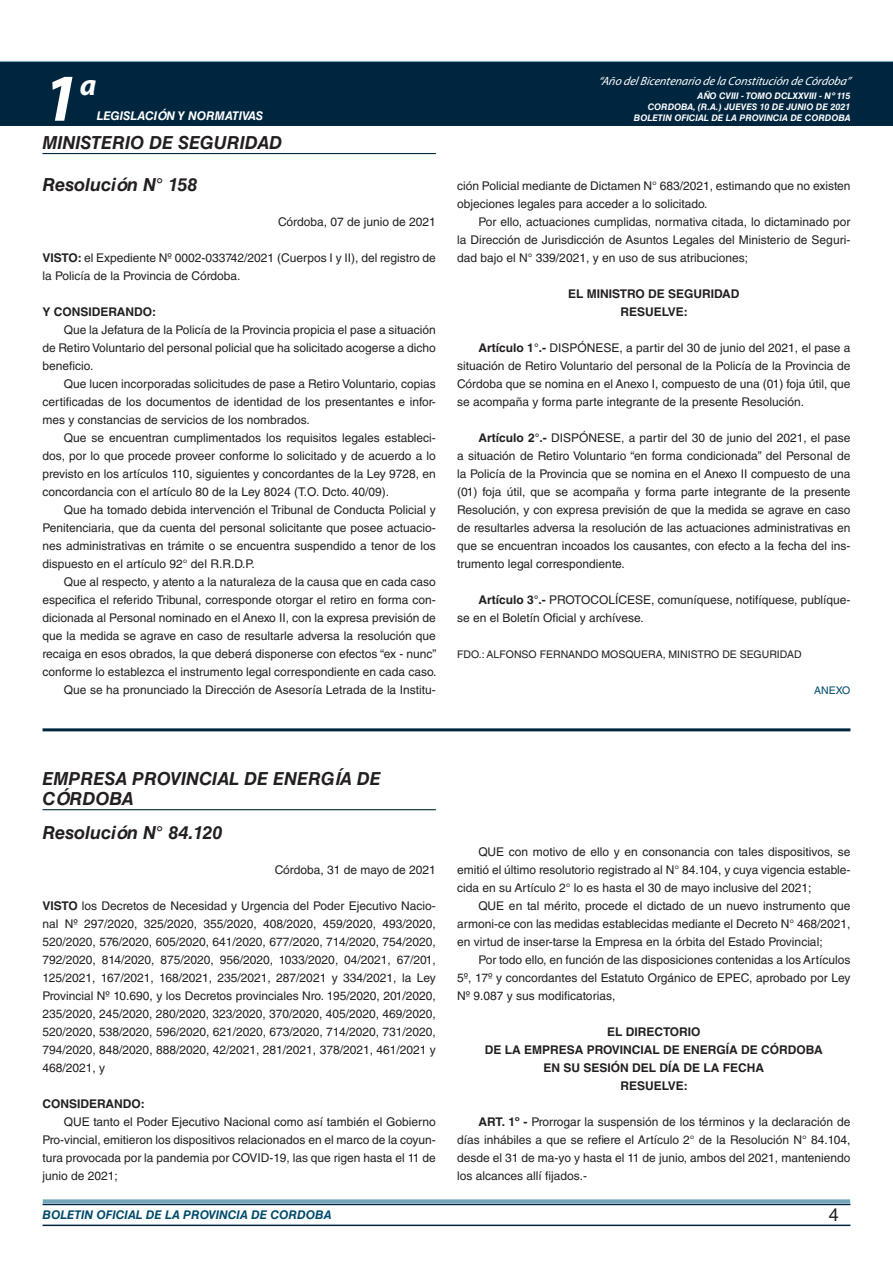
<style>
.page{position:relative;width:893px;height:1263px;background:#fff}
.page>*{position:absolute;margin:0;border:0;box-sizing:border-box;transform-origin:0 0}
.t1{font:italic 700 67.5px "Myriad Pro";color:#fff}
.t2{font:italic 700 30px "Myriad Pro";color:#fff}
.NOMBRE_DE_MINISTERIO{font:italic 700 18px/19.5px "Helvetica LT Std";color:#231f20}
.t3{font:18px "Helvetica LT Std";color:#231f20}
.TEXTO_BASE{font:12px/18px "Helvetica LT Std";color:#231f20;text-align:justify}
.RESUELVE{font:700 12px "Helvetica LT Std";color:#231f20}
.t4{font:italic 12px "Myriad Pro";color:#fff}
.FECHA{font:12px "Helvetica LT Std";color:#231f20}
.t5{font:italic 700 12px "Helvetica LT Std";color:#004b6c}
.TEXTO_BASE-2{font:700 12px "Helvetica LT Std";color:#231f20}
.t6{font:italic 700 12px "Helvetica LT Std";color:#fff}
.FIRMA{font:10.5px "Helvetica LT Std";color:#231f20}
.ANEXO{font:10.5px "Helvetica LT Std";color:#004b6c}
.t7{font:italic 700 9px/10.8px "Helvetica LT Std";color:#fff;text-align:right}
.s1{font-weight:700}
</style>
<div class="page">
<div style="left:0;top:61px;width:893px;height:6px;background:#73a5b8"></div>
<div style="left:0;top:62px;width:893px;height:64px;background:#00263f"></div>
<hr style="left:43px;top:1224px;width:807px;height:2px;background:#00263f">
<div style="left:42px;top:1198px;width:809px;height:8px;background:#fff;opacity:.75"></div>
<hr style="left:43px;top:153px;width:393px;height:1px;background:#00263f">
<hr style="left:43px;top:728px;width:807px;height:3px;background:#00263f">
<hr style="left:43px;top:809px;width:393px;height:1px;background:#00263f">
<h1 class="t1" style="left:43px;top:54px;width:38px">1</h1>
<h2 class="t2" style="left:80px;top:66px;width:18px">a</h2>
<p class="t6" style="left:97px;top:109px;width:168px">LEGISLACIÓN Y NORMATIVAS</p>
<p class="NOMBRE_DE_MINISTERIO" style="left:43px;top:132px;width:241px">MINISTERIO DE SEGURIDAD</p>
<p class="NOMBRE_DE_MINISTERIO" style="left:43px;top:175px;width:156px">Resolución N° 158</p>
<p class="FECHA" style="left:278px;top:215px;width:159px">Córdoba, 07 de junio de 2021</p>
<p class="TEXTO_BASE" style="left:43px;top:249px;width:395px"><span class="s1">VISTO:</span> el Expediente Nº 0002-033742/2021 (Cuerpos I y II), del registro de la Policía de la Provincia de Córdoba.</p>
<p class="TEXTO_BASE-2" style="left:43px;top:304px;width:115px">Y CONSIDERANDO:</p>
<p class="TEXTO_BASE" style="left:43px;top:321px;width:395px;text-indent:21px">Que la Jefatura de la Policía de la Provincia propicia el pase a situación de Retiro Voluntario del personal policial que ha solicitado acogerse a dicho beneficio.</p>
<p class="TEXTO_BASE" style="left:43px;top:375px;width:395px;text-indent:21px">Que lucen incorporadas solicitudes de pase a Retiro Voluntario, copias certificadas de los documentos de identidad de los presentantes e infor&shy;mes y constancias de servicios de los nombrados.</p>
<p class="TEXTO_BASE" style="left:43px;top:429px;width:395px;text-indent:21px">Que se encuentran cumplimentados los requisitos legales estableci&shy;dos, por lo que procede proveer conforme lo solicitado y de acuerdo a lo previsto en los artículos 110, siguientes y concordantes de la Ley 9728, en concordancia con el artículo 80 de la Ley 8024 (T.O. Dcto. 40/09).</p>
<p class="TEXTO_BASE" style="left:43px;top:501px;width:395px;text-indent:21px">Que ha tomado debida intervención el Tribunal de Conducta Policial y Penitenciaria, que da cuenta del personal solicitante que posee actuacio&shy;nes administrativas en trámite o se encuentra suspendido a tenor de los dispuesto en el artículo 92° del R.R.D.P.</p>
<p class="TEXTO_BASE" style="left:43px;top:573px;width:396px;text-indent:21px">Que al respecto, y atento a la naturaleza de la causa que en cada caso especifica el referido Tribunal, corresponde otorgar el retiro en forma con&shy;dicionada al Personal nominado en el Anexo II, con la expresa previsión de que la medida se agrave en caso de resultarle adversa la resolución que recaiga en esos obrados, la que deberá disponerse con efectos “ex - nunc” conforme lo establezca el instrumento legal correspondiente en cada caso.</p>
<p class="TEXTO_BASE" style="left:64px;top:681px;width:374px">Que se ha pronunciado la Dirección de Asesoría Letrada de la Institu-</p>
<p class="t4" style="left:598px;top:74px;width:254px">“Año delBicentenario de la Constitución de Córdoba”</p>
<p class="t7" style="left:634px;top:91px;width:218px">AÑO CVIII - TOMO DCLXXVIII - Nº 115<br>CORDOBA, (R.A.) JUEVES 10 DE JUNIO DE 2021<br>BOLETIN OFICIAL DE LA PROVINCIA DE CORDOBA</p>
<p class="TEXTO_BASE" style="left:457px;top:177px;width:395px">ción Policial mediante de Dictamen N° 683/2021, estimando que no existen objeciones legales para acceder a lo solicitado.</p>
<p class="TEXTO_BASE" style="left:457px;top:213px;width:395px;text-indent:21px">Por ello, actuaciones cumplidas, normativa citada, lo dictaminado por la Dirección de Jurisdicción de Asuntos Legales del Ministerio de Seguri&shy;dad bajo el N° 339/2021, y en uso de sus atribuciones;</p>
<p class="RESUELVE" style="left:568px;top:286px;width:173px">EL MINISTRO DE SEGURIDAD</p>
<p class="RESUELVE" style="left:620px;top:304px;width:69px">RESUELVE:</p>
<p class="TEXTO_BASE" style="left:457px;top:339px;width:395px;text-indent:21px"><span class="s1">Artículo 1°.-</span> DISPÓNESE, a partir del 30 de junio del 2021, el pase a situación de Retiro Voluntario del personal de la Policía de la Provincia de Córdoba que se nomina en el Anexo I, compuesto de una (01) foja útil, que se acompaña y forma parte integrante de la presente Resolución.</p>
<p class="TEXTO_BASE" style="left:457px;top:429px;width:395px;text-indent:21px"><span class="s1">Artículo 2°.-</span> DISPÓNESE, a partir del 30 de junio del 2021, el pase a situación de Retiro Voluntario “en forma condicionada” del Personal de la Policía de la Provincia que se nomina en el Anexo II compuesto de una (01) foja útil, que se acompaña y forma parte integrante de la presente Resolución, y con expresa previsión de que la medida se agrave en caso de resultarles adversa la resolución de las actuaciones administrativas en que se encuentran incoados los causantes, con efecto a la fecha del ins&shy;trumento legal correspondiente.</p>
<p class="TEXTO_BASE" style="left:457px;top:591px;width:395px;text-indent:21px"><span class="s1">Artículo 3°.-</span> PROTOCOLÍCESE, comuníquese, notifíquese, publíque&shy;se en el Boletín Oficial y archívese.</p>
<p class="FIRMA" style="left:457px;top:648px;width:346px">FDO.: ALFONSO FERNANDO MOSQUERA, MINISTRO DE SEGURIDAD</p>
<p class="ANEXO" style="left:814px;top:684px;width:38px">ANEXO</p>
<p class="NOMBRE_DE_MINISTERIO" style="left:43px;top:769px;width:340px">EMPRESA PROVINCIAL DE ENERGÍA DE<br>CÓRDOBA</p>
<p class="NOMBRE_DE_MINISTERIO" style="left:43px;top:823px;width:181px">Resolución N° 84.120</p>
<p class="FECHA" style="left:275px;top:863px;width:163px">Córdoba, 31 de mayo de 2021</p>
<p class="TEXTO_BASE" style="left:43px;top:897px;width:395px"><span class="s1">VISTO</span> los Decretos de Necesidad y Urgencia del Poder Ejecutivo Nacio&shy;nal Nº 297/2020, 325/2020, 355/2020, 408/2020, 459/2020, 493/2020, 520/2020, 576/2020, 605/2020, 641/2020, 677/2020, 714/2020, 754/2020, 792/2020, 814/2020, 875/2020, 956/2020, 1033/2020, 04/2021, 67/201, 125/2021, 167/2021, 168/2021, 235/2021, 287/2021 y 334/2021, la Ley Provincial Nº 10.690, y los Decretos provinciales Nro. 195/2020, 201/2020, 235/2020, 245/2020, 280/2020, 323/2020, 370/2020, 405/2020, 469/2020, 520/2020, 538/2020, 596/2020, 621/2020, 673/2020, 714/2020, 731/2020, 794/2020, 848/2020, 888/2020, 42/2021, 281/2021, 378/2021, 461/2021 y 468/2021, y</p>
<p class="TEXTO_BASE-2" style="left:43px;top:1096px;width:104px">CONSIDERANDO:</p>
<p class="TEXTO_BASE" style="left:43px;top:1113px;width:395px;text-indent:21px">QUE tanto el Poder Ejecutivo Nacional como así también el Gobierno Pro-vincial, emitieron los dispositivos relacionados en el marco de la coyun&shy;tura provocada por la pandemia por COVID-19, las que rigen hasta el 11 de junio de 2021;</p>
<p class="TEXTO_BASE" style="left:457px;top:843px;width:395px;text-indent:21px">QUE con motivo de ello y en consonancia con tales dispositivos, se emitió el último resolutorio registrado al N° 84.104, y cuya vigencia estable&shy;cida en su Artículo 2° lo es hasta el 30 de mayo inclusive del 2021;</p>
<p class="TEXTO_BASE" style="left:457px;top:897px;width:395px;text-indent:21px">QUE en tal mérito, procede el dictado de un nuevo instrumento que armoni-ce con las medidas establecidas mediante el Decreto N° 468/2021, en virtud de inser-tarse la Empresa en la órbita del Estado Provincial;</p>
<p class="TEXTO_BASE" style="left:457px;top:951px;width:395px;text-indent:21px">Por todo ello, en función de las disposiciones contenidas a los Artículos 5º, 17º y concordantes del Estatuto Orgánico de EPEC, aprobado por Ley Nº 9.087 y sus modificatorias,</p>
<p class="RESUELVE" style="left:607px;top:1024px;width:95px">EL DIRECTORIO</p>
<p class="RESUELVE" style="left:485px;top:1042px;width:339px">DE LA EMPRESA PROVINCIAL DE ENERGÍA DE CÓRDOBA</p>
<p class="RESUELVE" style="left:543px;top:1060px;width:222px">EN SU SESIÓN DEL DÍA DE LA FECHA</p>
<p class="RESUELVE" style="left:620px;top:1078px;width:69px">RESUELVE:</p>
<p class="TEXTO_BASE" style="left:457px;top:1113px;width:395px;text-indent:21px"><span class="s1">ART. 1º -</span> Prorrogar la suspensión de los términos y la declaración de días inhábiles a que se refiere el Artículo 2° de la Resolución N° 84.104, desde el 31 de ma-yo y hasta el 11 de junio, ambos del 2021, manteniendo los alcances allí fijados.-</p>
<p class="t5" style="left:43px;top:1208px;width:290px">BOLETIN OFICIAL DE LA PROVINCIA DE CORDOBA</p>
<h3 class="t3" style="left:829px;top:1204px;width:12px">4</h3>
</div>
